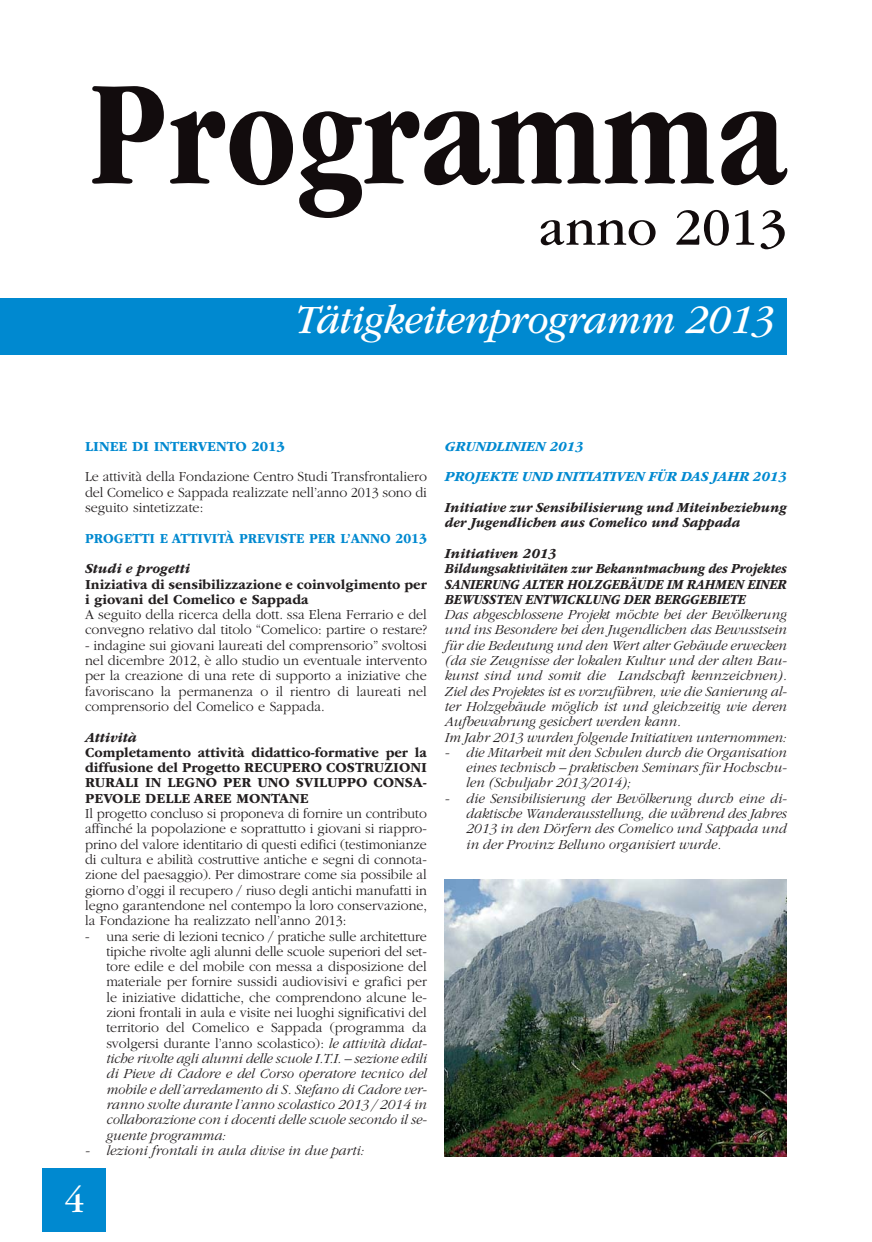
<style>
.page{position:relative;width:872px;height:1242px;background:#fff}
.page>*{position:absolute;margin:0;border:0;box-sizing:border-box;transform-origin:0 0}
.t1{font:700 condensed 153.9px "ITC Garamond Std";color:#120c0d}
.t2{font:54px "ITC Garamond Std";color:#120c0d}
.t3{font:italic 42px "ITC Garamond Std";letter-spacing:-.015em;color:#fff;scale:.96 1}
.t4{font:37.5px "ITC Garamond Std";color:#fff}
.t5{font:300 14.4px/15.3px "ITC Garamond Std";color:#231f20;text-align:justify}
.t6{font:italic 300 14.4px/15.3px "ITC Garamond Std";color:#231f20;text-align:justify}
.t7{font:700 14.4px/15.3px "ITC Garamond Std";color:#231f20}
.t8{font:italic 700 14.4px/15.3px "ITC Garamond Std";color:#231f20}
.t9{font:italic 700 14.4px/15.3px "ITC Garamond Std";color:#231f20;scale:.94 1}
.t10{font:italic 700 14.4px/30.6px "ITC Garamond Std";color:#0089d0}
.t11{font:700 14.4px "ITC Garamond Std";color:#0089d0;scale:.92 1}
.t12{font:700 14.4px "ITC Garamond Std";color:#0089d0}
.s1{font-style:italic}
</style>
<div class="page">
<div style="left:0;top:298px;width:787px;height:56px;background:#0089d0"></div>
<div style="left:43px;top:1167px;width:63px;height:64px;background:#0089d0"></div>
<img style="left:445px;top:879px;width:342px;height:278px">
<h1 class="t1" style="left:88px;top:73px;width:700px">Programma</h1>
<h2 class="t2" style="left:539px;top:206px;width:249px">anno 2013</h2>
<h3 class="t3" style="left:295px;top:304px;width:501px">Tätigkeitenprogramm 2013</h3>
<p class="t12" style="left:85px;top:441px;width:201px">LINEE DI INTERVENTO 2013</p>
<p class="t5" style="left:85px;top:470px;width:343px">Le attività della Fondazione Centro Studi Transfrontaliero del Comelico e Sappada realizzate nell’anno 2013 sono di seguito sintetizzate:</p>
<p class="t11" style="left:85px;top:533px;width:373px">PROGETTI E ATTIVITÀ PREVISTE PER L’ANNO 2013</p>
<p class="t8" style="left:85px;top:562px;width:106px">Studi e progetti</p>
<p class="t7" style="left:85px;top:577px;width:343px">Iniziativa di sensibilizzazione e coinvolgimento per i giovani del Comelico e Sappada</p>
<p class="t5" style="left:85px;top:608px;width:343px">A seguito della ricerca della dott. ssa Elena Ferrario e del convegno relativo dal titolo “Comelico: partire o restare?</p>
<p class="t5" style="left:85px;top:638px;width:343px">- indagine sui giovani laureati del comprensorio” svoltosi nel dicembre 2012, è allo studio un eventuale intervento per la creazione di una rete di supporto a iniziative che favoriscano la permanenza o il rientro di laureati nel comprensorio del Comelico e Sappada.</p>
<p class="t8" style="left:85px;top:730px;width:53px">Attività</p>
<p class="t7" style="left:85px;top:746px;width:343px;text-align:justify">Completamento attività didattico-formative per la diffusione del Progetto RECUPERO COSTRUZIONI RURALI IN LEGNO PER UNO SVILUPPO CONSA-PEVOLE DELLE AREE MONTANE</p>
<p class="t5" style="left:85px;top:807px;width:343px">Il progetto concluso si proponeva di fornire un contributo affinché la popolazione e soprattutto i giovani si riappro&shy;prino del valore identitario di questi edifici (testimonianze di cultura e abilità costruttive antiche e segni di connota&shy;zione del paesaggio). Per dimostrare come sia possibile al giorno d’oggi il recupero / riuso degli antichi manufatti in legno garantendone nel contempo la loro conservazione, la Fondazione ha realizzato nell’anno 2013:</p>
<p class="t5" style="left:106px;top:929px;width:322px;text-indent:-21px">- una serie di lezioni tecnico / pratiche sulle architetture tipiche rivolte agli alunni delle scuole superiori del set&shy;tore edile e del mobile con messa a disposizione del materiale per fornire sussidi audiovisivi e grafici per le iniziative didattiche, che comprendono alcune le&shy;zioni frontali in aula e visite nei luoghi significativi del territorio del Comelico e Sappada (programma da svolgersi durante l’anno scolastico): <span class="s1">le attività didat&shy;tiche rivolte agli alunni delle scuole I.T.I. – sezione edili di Pieve di Cadore e del Corso operatore tecnico del mobile e dell’arredamento di S. Stefano di Cadore ver&shy;ranno svolte durante l’anno scolastico 2013 / 2014 in collaborazione con i docenti delle scuole secondo il se&shy;guente programma:</span></p>
<p class="t6" style="left:85px;top:1143px;width:281px">- lezioni frontali in aula divise in due parti:</p>
<h3 class="t4" style="left:64px;top:1185px;width:21px">4</h3>
<p class="t10" style="left:445px;top:432px;width:343px">GRUNDLINIEN 2013<br>PROJEKTE UND INITIATIVEN FÜR DAS JAHR 2013</p>
<p class="t9" style="left:445px;top:501px;width:365px">Initiative zur Sensibilisierung und Miteinbeziehung der Jugendlichen aus Comelico und Sappada</p>
<p class="t8" style="left:445px;top:547px;width:343px">Initiativen 2013<br>Bildungsaktivitäten zur Bekanntmachung des Projektes SANIERUNG ALTER HOLZGEBÄUDE IM RAHMEN EINER BEWUSSTEN ENTWICKLUNG DER BERGGEBIETE</p>
<p class="t6" style="left:445px;top:608px;width:343px;text-align:left">Das abgeschlossene Projekt möchte bei der Bevölkerung und ins Besondere bei den Jugendlichen das Bewusstsein für die Bedeutung und den Wert alter Gebäude erwecken (da sie Zeugnisse der lokalen Kultur und der alten Bau&shy;kunst sind und somit die Landschaft kennzeichnen).<br>Ziel des Projektes ist es vorzuführen, wie die Sanierung al&shy;ter Holzgebäude möglich ist und gleichzeitig wie deren Aufbewahrung gesichert werden kann.<br>Im Jahr 2013 wurden folgende Initiativen unternommen:</p>
<p class="t6" style="left:466px;top:746px;width:322px;text-indent:-21px">- die Mitarbeit mit den Schulen durch die Organisation eines technisch – praktischen Seminars für Hochschu&shy;len (Schuljahr 2013/2014);</p>
<p class="t6" style="left:466px;top:791px;width:322px;text-indent:-21px">- die Sensibilisierung der Bevölkerung durch eine di&shy;daktische Wanderausstellung, die während des Jahres 2013 in den Dörfern des Comelico und Sappada und in der Provinz Belluno organisiert wurde.</p>
</div>
